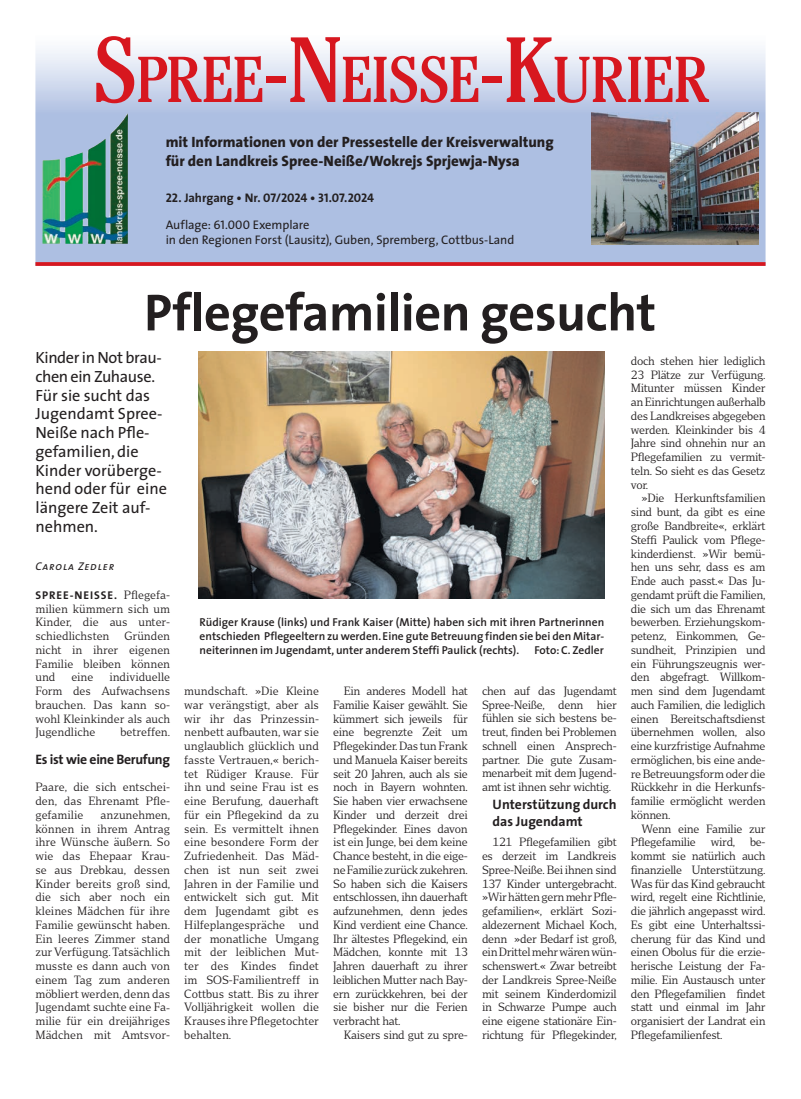
<style>
.page{position:relative;width:801px;height:1099px;background:#fff}
.page>*{position:absolute;margin:0;border:0;box-sizing:border-box;transform-origin:0 0}
.t1{font:condensed 64.62px "Cheltenham Weiss";letter-spacing:-.025em;color:#d7171f}
.t2{font:700 52.5px "The Sans";letter-spacing:-.01em;color:#231f20}
.t3{font:16.25px/18.8px "The Sans";color:#231f20}
.t4{font:800 15px/18.8px "The Sans";letter-spacing:-.005em;color:#231f20}
.t5{font:700 13.75px/17.5px "The Sans";color:#231f20}
.t6{font:700 13.75px "The Sans";letter-spacing:-.025em;color:#231f20}
.t7{font:12.5px/15px "The Sans";letter-spacing:-.005em;color:#231f20}
.t8{font:12.5px "The Sans Bold Caps";letter-spacing:-.005em;color:#231f20}
.t9{font:600 11.5px/13.8px "The Sans";color:#231f20;text-align:justify}
.t10{font:11.25px/13.8px "Voice Serif";letter-spacing:-.025em;color:#231f20;text-align:justify}
.t11{font:700 11.25px "The Sans";letter-spacing:.08em;color:#231f20}
.t12{font:italic 11.25px "The Sans Caps";letter-spacing:.07em;color:#231f20}
.t13{font:11.25px "Voice Serif";color:#231f20}
.s1{font-size:92.25px}
.s2{font-family:"The Sans";font-weight:700}
.s3{font-family:"The Sans Caps"}
.s4{font-family:"Voice Serif";font-weight:400}
</style>
<div class="page">
<svg style="left:35px;top:49px;width:730px;height:213px;background:#bbcae6"></svg>
<img style="left:43px;top:113px;width:85px;height:131px">
<svg style="left:35px;top:262px;width:730px;height:4px;background:#d4212a"></svg>
<img style="left:592px;top:113px;width:166px;height:131px">
<img style="left:198px;top:351px;width:406px;height:247px">
<h1 class="t1" style="left:92px;top:41px;width:618px"><span class="s1">S</span>PREE<span class="s1">-N</span>EISSE<span class="s1">-K</span>URIER</h1>
<h3 class="t4" style="left:166px;top:133px;width:389px">mit Informationen von der Pressestelle der Kreisverwaltung für den Landkreis Spree-Neiße/Wokrejs Sprjewja-Nysa</h3>
<p class="t8" style="left:166px;top:187px;width:210px">22. <span class="s2">Jahrgang • Nr.</span> 07/2024 • 31.07.2024</p>
<p class="t7" style="left:166px;top:217px;width:350px">Auflage: <span class="s3">61.000</span> Exemplare<br>in den Regionen Forst (Lausitz), Guben, Spremberg, Cottbus-Land</p>
<h2 class="t2" style="left:144px;top:269px;width:513px">Pflegefamilien gesucht</h2>
<h3 class="t3" style="left:35px;top:347px;width:133px">Kinder in Not brau&shy;chen ein Zuhause.<br>Für sie sucht das<br>Jugendamt Spree-<br>Neiße nach Pfle&shy;gefamilien, die<br>Kinder vorüberge&shy;hend oder für eine längere Zeit auf&shy;nehmen.</h3>
<p class="t12" style="left:35px;top:556px;width:80px">Carola Zedler</p>
<p class="t11" style="left:35px;top:585px;width:136px">SPREE-NEISSE. <span class="s4">Pflegefa-</span></p>
<p class="t10" style="left:35px;top:601px;width:136px">milien kümmern sich um Kinder, die aus unter&shy;schiedlichsten</p>
<p class="t10" style="left:35px;top:629px;width:136px;text-indent:89px">Gründen nicht in ihrer eigenen Familie bleiben können und</p>
<p class="t10" style="left:35px;top:670px;width:136px;text-indent:74px">individuelle Form des Aufwachsens brauchen. Das kann so&shy;wohl Kleinkinder als auch Jugendliche</p>
<p class="t10" style="left:71px;top:670px;width:24px">eine</p>
<p class="t13" style="left:120px;top:725px;width:51px">betreffen.</p>
<p class="t6" style="left:35px;top:747px;width:136px">Es ist wie eine Berufung</p>
<p class="t10" style="left:35px;top:780px;width:136px">Paare, die sich entschei&shy;den, das Ehrenamt Pfle&shy;gefamilie</p>
<p class="t10" style="left:35px;top:807px;width:136px;text-indent:65px">anzunehmen, können in ihrem Antrag ihre Wünsche äußern. So wie das Ehepaar Krau&shy;se aus Drebkau, dessen Kinder bereits groß sind, die sich aber noch ein kleines Mädchen für ihre Familie gewünscht haben.<br>Ein leeres Zimmer stand zur Verfügung. Tatsächlich musste es dann auch von einem Tag zum anderen möbliert werden, denn das Jugendamt suchte eine Fa&shy;milie für ein dreijähriges Mädchen mit Amtsvor-</p>
<p class="t9" style="left:200px;top:615px;width:406px">Rüdiger Krause (links) und Frank Kaiser (Mitte) haben sich mit ihren Partnerinnen entschieden Pflegeeltern zu werden. Eine gute Betreuung finden sie bei den Mitar&shy;neiterinnen im Jugendamt, unter anderem Steffi Paulick (rechts).</p>
<p class="t9" style="left:534px;top:642px;width:71px">Foto: C. Zedler</p>
<p class="t10" style="left:184px;top:684px;width:136px">mundschaft. »Die Kleine war verängstigt, aber als wir ihr das Prinzessin&shy;nenbett aufbauten, war sie unglaublich glücklich und fasste Vertrauen,« berich&shy;tet Rüdiger Krause. Für ihn und seine Frau ist es eine Berufung, dauerhaft für ein Pflegekind da zu sein. Es vermittelt ihnen eine besondere Form der Zufriedenheit. Das Mäd&shy;chen ist nun seit zwei Jahren in der Familie und entwickelt sich gut. Mit dem Jugendamt gibt es Hilfeplangespräche und der monatliche Umgang mit der leiblichen Mut&shy;ter des Kindes findet im SOS-Familientreff in Cottbus statt. Bis zu ihrer Volljährigkeit wollen die Krauses ihre Pflegetochter behalten.</p>
<p class="t10" style="left:333px;top:684px;width:136px;text-indent:11px">Ein anderes Modell hat Familie Kaiser gewählt. Sie kümmert sich jeweils für eine begrenzte Zeit um Pflegekinder. Das tun Frank und Manuela Kaiser bereits seit 20 Jahren, auch als sie noch in Bayern wohnten.<br>Sie haben vier erwachsene Kinder und derzeit drei Pflegekinder. Eines davon ist ein Junge, bei dem keine Chance besteht, in die eige&shy;ne Familie zurück zukehren.<br>So haben sich die Kaisers entschlossen, ihn dauerhaft aufzunehmen, denn jedes Kind verdient eine Chance.<br>Ihr ältestes Pflegekind, ein Mädchen, konnte mit 13<br>Jahren dauerhaft zu ihrer leiblichen Mutter nach Bay&shy;ern zurückkehren, bei der sie bisher nur die Ferien verbracht hat.</p>
<p class="t10" style="left:344px;top:1027px;width:126px">Kaisers sind gut zu spre-</p>
<p class="t10" style="left:482px;top:684px;width:136px">chen auf das Jugendamt Spree-Neiße, denn hier fühlen sie sich bestens be&shy;treut, finden bei Problemen schnell einen Ansprech&shy;partner. Die gute Zusam&shy;menarbeit mit dem Jugend&shy;amt ist ihnen sehr wichtig.</p>
<p class="t5" style="left:493px;top:795px;width:126px">Unterstützung durch das Jugendamt</p>
<p class="t10" style="left:482px;top:835px;width:136px;text-indent:11px">121 Pflegefamilien gibt es derzeit im Landkreis Spree-Neiße. Bei ihnen sind 137 Kinder untergebracht. »Wir hätten gern mehr Pfle&shy;gefamilien«, erklärt Sozi&shy;aldezernent Michael Koch, denn »der Bedarf ist groß, ein Drittel mehr wären wün&shy;schenswert.« Zwar betreibt der Landkreis Spree-Neiße mit seinem Kinderdomizil in Schwarze Pumpe auch eine eigene stationäre Ein&shy;richtung für Pflegekinder,</p>
<p class="t10" style="left:631px;top:354px;width:136px">doch stehen hier lediglich 23 Plätze zur Verfügung.<br>Mitunter müssen Kinder an Einrichtungen außerhalb des Landkreises abgegeben werden. Kleinkinder bis 4<br>Jahre sind ohnehin nur an Pflegefamilien zu vermit&shy;teln. So sieht es das Gesetz vor.</p>
<p class="t10" style="left:631px;top:491px;width:136px;text-indent:11px">»Die Herkunftsfamilien sind bunt, da gibt es eine große Bandbreite«, erklärt Steffi Paulick vom Pflege&shy;kinderdienst. »Wir bemü&shy;hen uns sehr, dass es am Ende auch passt.« Das Ju&shy;gendamt prüft die Familien, die sich um das Ehrenamt bewerben. Erziehungskom&shy;petenz, Einkommen, Ge&shy;sundheit, Prinzipien und ein Führungszeugnis wer&shy;den abgefragt. Willkom&shy;men sind dem Jugendamt auch Familien, die lediglich einen Bereitschaftsdienst übernehmen wollen, also eine kurzfristige Aufnahme ermöglichen, bis eine ande&shy;re Betreuungsform oder die Rückkehr in die Herkunfs&shy;familie ermöglicht werden können.</p>
<p class="t10" style="left:631px;top:821px;width:136px;text-indent:11px">Wenn eine Familie zur<br>Pflegefamilie</p>
<p class="t10" style="left:631px;top:835px;width:136px;text-indent:119px">be&shy;kommt sie natürlich auch finanzielle Unterstützung.<br>Was für das Kind gebraucht wird, regelt eine Richtlinie, die jährlich angepasst wird.<br>Es gibt eine Unterhaltssi&shy;cherung für das Kind und einen Obolus für die erzie&shy;herische Leistung der Fa&shy;milie. Ein Austausch unter den Pflegefamilien findet statt und einmal im Jahr organisiert der Landrat ein Pflegefamilienfest.</p>
<p class="t10" style="left:711px;top:835px;width:26px">wird,</p>
</div>
